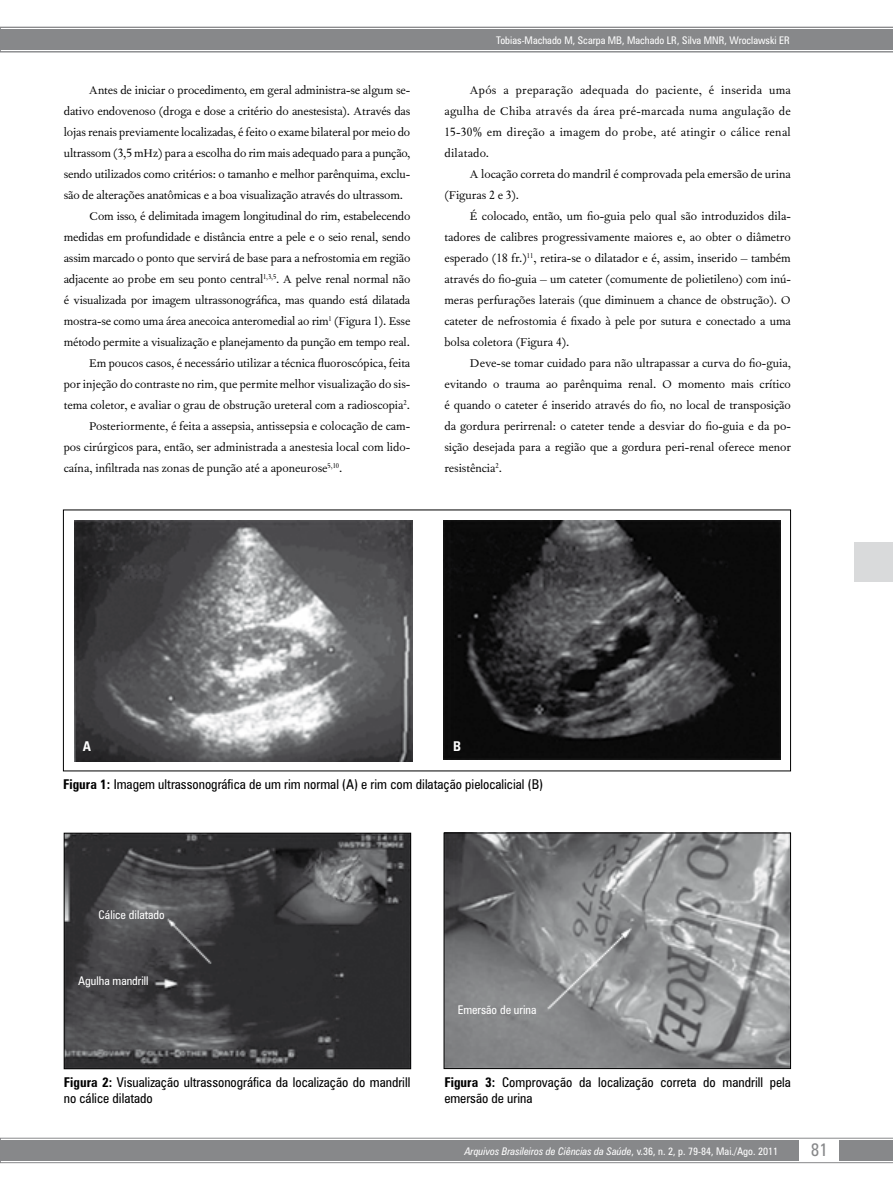
<style>
.page{position:relative;width:893px;height:1191px;background:#fff}
.page>*{position:absolute;margin:0;border:0;box-sizing:border-box;transform-origin:0 0}
.t1{font:condensed 18px "Zurich BT";color:#87888a}
.t2{font:13.5px/21px "Fournier MT Std";letter-spacing:-.01em;color:#000;text-align:justify}
.t3{font:condensed 13.5px/16.2px "Zurich BT";color:#000}
.t4{font:700 condensed 13.5px "Zurich BT";color:#fff}
.t5{font:condensed 12px "Zurich BT";color:#fff}
.t6{font:italic condensed 10.5px "Zurich BT";color:#fff}
.t7{font:condensed 10.5px "Zurich BT";color:#fff}
.s1{font-weight:700}
.s2{font-style:normal}
</style>
<div class="page">
<svg style="left:0;top:1137px;width:893px;height:26px;background:#969698"></svg>
<div style="left:800px;top:1139px;width:39px;height:22px;background:#fff"></div>
<div style="left:855px;top:542px;width:38px;height:39px;background:#d9dadb"></div>
<svg style="left:0;top:27px;width:893px;height:25px;background:#919293"></svg>
<img style="left:446px;top:834px;width:343px;height:233px">
<div style="left:444px;top:832px;width:347px;height:237px;border:1px solid #000"></div>
<img style="left:66px;top:834px;width:343px;height:233px">
<div style="left:64px;top:832px;width:347px;height:237px;border:1px solid #000"></div>
<img style="left:75px;top:520px;width:337px;height:241px">
<img style="left:444px;top:520px;width:336px;height:239px">
<p class="t2" style="left:89px;top:79px;width:323px">Antes de iniciar o procedimento, em geral administra-se algum se-</p>
<p class="t2" style="left:64px;top:100px;width:348px">dativo endovenoso (droga e dose a critério do anestesista). Através das</p>
<p class="t2" style="left:64px;top:121px;width:348px">lojas renais previamente localizadas, é feito o exame bilateral por meio do</p>
<p class="t2" style="left:64px;top:142px;width:348px">ultrassom (3,5 mHz) para a escolha do rim mais adequado para a punção,</p>
<p class="t2" style="left:64px;top:163px;width:348px">sendo utilizados como critérios: o tamanho e melhor parênquima, exclu-</p>
<p class="t2" style="left:64px;top:184px;width:341px">são de alterações anatômicas e a boa visualização através do ultrassom.</p>
<p class="t2" style="left:89px;top:205px;width:323px">Com isso, é delimitada imagem longitudinal do rim, estabelecendo</p>
<p class="t2" style="left:64px;top:226px;width:348px">medidas em profundidade e distância entre a pele e o seio renal, sendo</p>
<p class="t2" style="left:64px;top:247px;width:348px">assim marcado o ponto que servirá de base para a nefrostomia em região</p>
<p class="t2" style="left:64px;top:268px;width:348px">adjacente ao probe em seu ponto central<sup>1,3,5</sup>. A pelve renal normal não</p>
<p class="t2" style="left:64px;top:289px;width:348px">é visualizada por imagem ultrassonográfica, mas quando está dilatada</p>
<p class="t2" style="left:64px;top:310px;width:348px">mostra-se como uma área anecoica anteromedial ao rim<sup>1</sup> (Figura 1). Esse</p>
<p class="t2" style="left:64px;top:331px;width:348px">método permite a visualização e planejamento da punção em tempo real.</p>
<p class="t2" style="left:89px;top:352px;width:323px">Em poucos casos, é necessário utilizar a técnica fluoroscópica, feita</p>
<p class="t2" style="left:64px;top:373px;width:348px">por injeção do contraste no rim, que permite melhor visualização do sis-</p>
<p class="t2" style="left:64px;top:394px;width:348px">tema coletor, e avaliar o grau de obstrução ureteral com a radioscopia<sup>2</sup>.</p>
<p class="t2" style="left:89px;top:415px;width:323px">Posteriormente, é feita a assepsia, antissepsia e colocação de cam-</p>
<p class="t2" style="left:64px;top:436px;width:348px">pos cirúrgicos para, então, ser administrada a anestesia local com lido-</p>
<p class="t2" style="left:64px;top:457px;width:280px">caína, infiltrada nas zonas de punção até a aponeurose<sup>5,10</sup>.</p>
<p class="t7" style="left:496px;top:34px;width:295px">Tobias-Machado M, Scarpa MB, Machado LR, Silva MNR, Wroclawski ER</p>
<p class="t2" style="left:444px;top:79px;width:348px;text-indent:26px">Após a preparação adequada do paciente, é inserida uma agulha de Chiba através da área pré-marcada numa angulação de 15-30% em direção a imagem do probe, até atingir o cálice renal dilatado.</p>
<p class="t2" style="left:444px;top:163px;width:348px;text-indent:26px">A locação correta do mandril é comprovada pela emersão de urina (Figuras 2 e 3).</p>
<p class="t2" style="left:444px;top:205px;width:348px;text-indent:26px">É colocado, então, um fio-guia pelo qual são introduzidos dila&shy;tadores de calibres progressivamente maiores e, ao obter o diâmetro esperado (18 fr.)<sup>11</sup>, retira-se o dilatador e é, assim, inserido – também através do fio-guia – um cateter (comumente de polietileno) com inú&shy;meras perfurações laterais (que diminuem a chance de obstrução). O cateter de nefrostomia é fixado à pele por sutura e conectado a uma bolsa coletora (Figura 4).</p>
<p class="t2" style="left:444px;top:352px;width:348px;text-indent:26px">Deve-se tomar cuidado para não ultrapassar a curva do fio-guia, evitando o trauma ao parênquima renal. O momento mais crítico é quando o cateter é inserido através do fio, no local de transposição da gordura perirrenal: o cateter tende a desviar do fio-guia e da po&shy;sição desejada para a região que a gordura peri-renal oferece menor resistência<sup>2</sup>.</p>
<p class="t4" style="left:83px;top:738px;width:10px">A</p>
<p class="t4" style="left:453px;top:737px;width:9px">B</p>
<p class="t3" style="left:63px;top:776px;width:482px"><span class="s1">Figura 1:</span> Imagem ultrassonográfica de um rim normal (A) e rim com dilatação pielocalicial (B)</p>
<p class="t5" style="left:99px;top:907px;width:68px">Cálice dilatado</p>
<p class="t5" style="left:78px;top:973px;width:72px">Agulha mandrill</p>
<p class="t3" style="left:64px;top:1073px;width:348px"><span class="s1">Figura 2:</span> Visualização ultrassonográfica da localização do mandrill no cálice dilatado</p>
<p class="t5" style="left:458px;top:1002px;width:80px">Emersão de urina</p>
<p class="t3" style="left:444px;top:1073px;width:348px"><span class="s1">Figura 3:</span> Comprovação da localização correta do mandrill pela emersão de urina</p>
<p class="t6" style="left:465px;top:1144px;width:315px">Arquivos Brasileiros de Ciências da Saúde<span class="s2">, v.36, n. 2, p. 79-84, Mai./Ago. 2011</span></p>
<h1 class="t1" style="left:811px;top:1138px;width:19px">81</h1>
</div>
